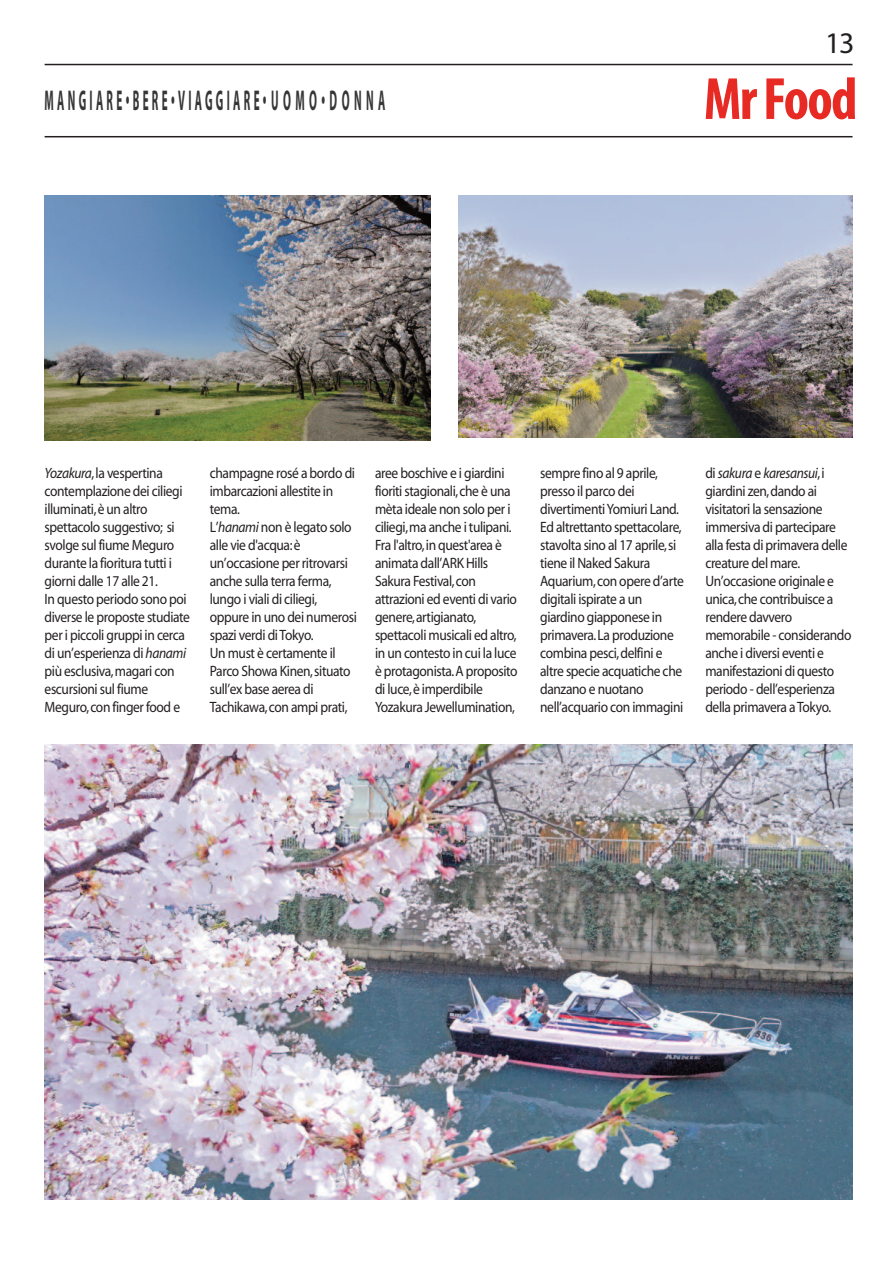
<style>
.page{position:relative;width:893px;height:1263px;background:#fff}
.page>*{position:absolute;margin:0;border:0;box-sizing:border-box;transform-origin:0 0}
.t1{font:60.15px "Myriad Cn Bold+EZDEOZ";letter-spacing:-.03em;color:#e82a24}
.t2{font:30px "Myriad Roman+IHLRKK";color:#231f20}
.t3{font:28.65px "Myriad Bold+WVJQWP";letter-spacing:.3em;color:#363636;scale:.39 1}
.t4{font:15px/18px "Myriad Roman+IHLRKK";letter-spacing:-.03em;color:#231f20;scale:.9 1}
.t5{font:15px "Myriad Italic+NJYLCG";letter-spacing:-.03em;color:#231f20;scale:.9 1}
.s1{font-family:"Myriad Italic+NJYLCG"}
.s2{font-family:"Myriad Roman+IHLRKK"}
</style>
<div class="page">
<hr style="left:45px;top:64px;width:807px;height:1px;background:#231f20">
<hr style="left:45px;top:136px;width:807px;height:1px;background:#231f20">
<img style="left:459px;top:196px;width:393px;height:241px">
<img style="left:45px;top:196px;width:386px;height:244px">
<img style="left:45px;top:744px;width:807px;height:455px">
<h3 class="t3" style="left:45px;top:90px;width:875px">MANGIARE•BERE•VIAGGIARE•UOMO•DONNA</h3>
<h2 class="t2" style="left:825px;top:31px;width:31px">13</h2>
<h1 class="t1" style="left:704px;top:78px;width:155px">Mr Food</h1>
<p class="t4" style="left:45px;top:465px;width:163px"><span class="s1">Yozakura</span>, la vespertina contemplazione dei ciliegi illuminati, è un altro spettacolo suggestivo; si svolge sul fiume Meguro durante la fioritura tutti i giorni dalle 17 alle 21.<br>In questo periodo sono poi diverse le proposte studiate per i piccoli gruppi in cerca di un’esperienza di <span class="s1">hanami </span>più esclusiva, magari con escursioni sul fiume<br>Meguro, con finger food e</p>
<p class="t4" style="left:210px;top:465px;width:165px">champagne rosé a bordo di imbarcazioni allestite in tema.<br>L’<span class="s1">hanami</span> non è legato solo alle vie d'acqua: è un’occasione per ritrovarsi anche sulla terra ferma, lungo i viali di ciliegi, oppure in uno dei numerosi spazi verdi di Tokyo.<br>Un must è certamente il<br>Parco Showa Kinen, situato sull’ex base aerea di<br>Tachikawa, con ampi prati,</p>
<p class="t4" style="left:375px;top:465px;width:160px">aree boschive e i giardini fioriti stagionali, che è una mèta ideale non solo per i ciliegi, ma anche i tulipani.<br>Fra l'altro, in quest'area è animata dall’ARK Hills<br>Sakura Festival, con attrazioni ed eventi di vario genere, artigianato, spettacoli musicali ed altro, in un contesto in cui la luce è protagonista. A proposito di luce, è imperdibile<br>Yozakura Jewellumination,</p>
<p class="t4" style="left:540px;top:465px;width:161px">sempre fino al 9 aprile, presso il parco dei divertimenti Yomiuri Land.<br>Ed altrettanto spettacolare, stavolta sino al 17 aprile, si tiene il Naked Sakura<br>Aquarium, con opere d’arte digitali ispirate a un giardino giapponese in primavera. La produzione combina pesci, delfini e altre specie acquatiche che danzano e nuotano nell’acquario con immagini</p>
<p class="t5" style="left:705px;top:467px;width:134px"><span class="s2">di</span> sakura <span class="s2">e</span> karesansui<span class="s2">, i</span></p>
<p class="t4" style="left:705px;top:483px;width:164px">giardini zen, dando ai visitatori la sensazione immersiva di partecipare alla festa di primavera delle creature del mare.<br>Un’occasione originale e unica, che contribuisce a rendere davvero memorabile - considerando anche i diversi eventi e manifestazioni di questo periodo - dell’esperienza della primavera a Tokyo.</p>
</div>
